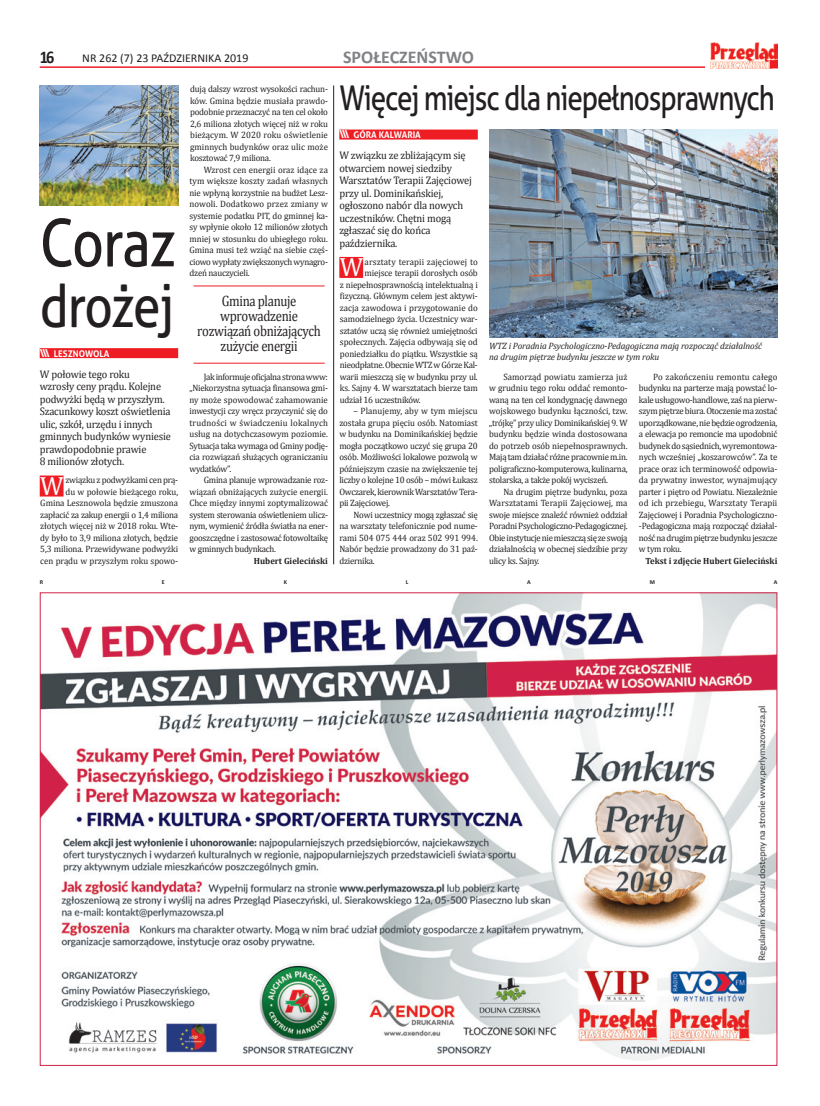
<style>
.page{position:relative;width:820px;height:1106px;background:#fff}
.page>*{position:absolute;margin:0;border:0;box-sizing:border-box;transform-origin:0 0}
.t1{font:66px "Aller";letter-spacing:-.025em;color:#231f20;scale:.84 1}
.t2{font:59px "Aller";letter-spacing:-.035em;color:#231f20;scale:.84 1}
.t3{font:34px "Aller";letter-spacing:-.04em;color:#231f20;scale:.82 1}
.t4{font:26.5px "Cambria";color:#fff;scale:.96 1}
.t5{font:700 18px "Calibri";color:#808285}
.t6{font:700 18px "Calibri";color:#231f20;scale:.9 1}
.t7{font:15px/15px "Cambria";letter-spacing:-.025em;color:#231f20;text-align:center;scale:.85 1}
.t8{font:12px "Calibri";color:#231f20}
.t9{font:11px/12.5px "Cambria";letter-spacing:-.015em;color:#231f20;scale:.95 1}
.t10{font:9.2px/11.5px "Cambria";letter-spacing:-.02em;color:#231f20;text-align:justify;scale:.96 1}
.t11{font:italic 9.2px/11px "Cambria";letter-spacing:-.01em;color:#231f20}
.t12{font:9.2px "Cambria";color:#231f20;scale:.96 1}
.t13{font:700 9.2px "Aller";color:#fff;scale:.96 1}
.t14{font:9.2px "Cambria";letter-spacing:.01em;color:#231f20;scale:.96 1}
.t15{font:700 9px "Cambria";color:#231f20;scale:.96 1}
.t16{font:700 6px "Calibri";color:#231f20}
.s1{font-size:11px}
</style>
<div class="page">
<hr style="left:40px;top:66px;width:737px;height:2px;background:#ee1d23">
<div style="left:705px;top:42px;width:72px;height:26px;background:#fff"></div>
<img style="left:710px;top:42px;width:67px;height:26px">
<img style="left:42px;top:594px;width:733px;height:466px">
<div style="left:40px;top:348px;width:138px;height:10px;background:#ee1d23"></div>
<div style="left:40px;top:475px;width:23px;height:21px;background:#ee1d23"></div>
<div style="left:339px;top:129px;width:138px;height:10px;background:#ee1d23"></div>
<div style="left:339px;top:257px;width:24px;height:21px;background:#ee1d23"></div>
<img style="left:489px;top:130px;width:288px;height:208px">
<img style="left:40px;top:86px;width:139px;height:119px">
<hr style="left:193px;top:285px;width:131px;height:1px;background:#ee1d23">
<hr style="left:193px;top:363px;width:131px;height:1px;background:#ee1d23">
<hr style="left:333px;top:85px;width:1px;height:479px;background:#231f20">
<h3 class="t6" style="left:40px;top:45px;width:17px">11</h3>
<h3 class="t8" style="left:82px;top:51px;width:168px">NR 262 (7) 23 PAŹDZIERNIKA 2019</h3>
<h3 class="t5" style="left:343px;top:45px;width:132px">SPOŁECZEŃSTWO</h3>
<h1 class="t1" style="left:40px;top:203px;width:164px">Coraz</h1>
<h2 class="t2" style="left:40px;top:270px;width:161px">drożej</h2>
<p class="t13" style="left:40px;top:348px;width:74px"><span class="s1">\\\</span> LESZNOWOLA</p>
<p class="t9" style="left:40px;top:367px;width:139px">W połowie tego roku<br>wzrosły ceny prądu. Kolejne podwyżki będą w przyszłym.<br>Szacunkowy koszt oświetlenia ulic, szkół, urzędu i innych gminnych budynków wyniesie prawdopodobnie prawie<br>8 milionów złotych.</p>
<h3 class="t4" style="left:40px;top:470px;width:26px">W</h3>
<p class="t10" style="left:40px;top:474px;width:145px;text-align:right">związku z podwyżkami cen prą-<br>du w połowie bieżącego roku, Gmina Lesznowola będzie zmuszona zapłacić za zakup energii o 1,4 miliona złotych więcej niż w 2018 roku. Wte&shy;dy było to 3,9 miliona złotych, będzie 5,3 miliona. Przewidywane podwyżki cen prądu w przyszłym roku spowo-</p>
<p class="t10" style="left:190px;top:83px;width:145px">dują dalszy wzrost wysokości rachun&shy;ków. Gmina będzie musiała prawdo&shy;podobnie przeznaczyć na ten cel około 2,6 miliona złotych więcej niż w roku bieżącym. W 2020 roku oświetlenie gminnych budynków oraz ulic może kosztować 7,9 miliona.</p>
<p class="t10" style="left:189px;top:164px;width:146px;text-indent:14px">Wzrost cen energii oraz idące za tym większe koszty zadań własnych nie wpłyną korzystnie na budżet Lesz&shy;nowoli. Dodatkowo przez zmiany w systemie podatku PIT, do gminnej ka&shy;sy wpłynie około 12 milionów złotych mniej w stosunku do ubiegłego roku.<br>Gmina musi też wziąć na siebie częś&shy;ciowo wypłaty zwiększonych wynagro&shy;dzeń nauczycieli.</p>
<h3 class="t7" style="left:197px;top:294px;width:147px">Gmina planuje wprowadzenie rozwiązań obniżających zużycie energii</h3>
<p class="t10" style="left:189px;top:371px;width:146px;text-indent:14px">Jak informuje oficjalna strona www: „Niekorzystna sytuacja finansowa gmi&shy;ny może spowodować zahamowanie inwestycji czy wręcz przyczynić się do trudności w świadczeniu lokalnych usług na dotychczasowym poziomie.<br>Sytuacja taka wymaga od Gminy podję&shy;cia rozwiązań służących ograniczaniu wydatków”.</p>
<p class="t10" style="left:189px;top:474px;width:146px;text-indent:14px">Gmina planuje wprowadzanie roz&shy;wiązań obniżających zużycie energii.<br>Chce między innymi zoptymalizować system sterowania oświetleniem ulicz&shy;nym, wymienić źródła światła na ener&shy;gooszczędne i zastosować fotowoltaikę w gminnych budynkach.</p>
<p class="t15" style="left:254px;top:554px;width:79px">Hubert Gieleciński</p>
<h3 class="t3" style="left:339px;top:78px;width:532px">Więcej miejsc dla niepełnosprawnych</h3>
<p class="t13" style="left:339px;top:129px;width:86px"><span class="s1">\\\</span> GÓRA KALWARIA</p>
<p class="t9" style="left:339px;top:149px;width:141px">W związku ze zbliżającym się otwarciem nowej siedziby<br>Warsztatów Terapii Zajęciowej przy ul. Dominikańskiej, ogłoszono nabór dla nowych uczestników. Chętni mogą zgłaszać się do końca października.</p>
<h3 class="t4" style="left:339px;top:251px;width:26px">W</h3>
<p class="t14" style="left:364px;top:256px;width:119px">arsztaty terapii zajęciowej to</p>
<p class="t10" style="left:364px;top:267px;width:119px">miejsce terapii dorosłych osób</p>
<p class="t10" style="left:340px;top:279px;width:145px">z niepełnosprawnością intelektualną i</p>
<p class="t10" style="left:340px;top:290px;width:145px">fizyczną. Głównym celem jest aktywi-</p>
<p class="t12" style="left:340px;top:302px;width:145px">zacja zawodowa i przygotowanie do</p>
<p class="t10" style="left:340px;top:313px;width:145px">samodzielnego życia. Uczestnicy war-</p>
<p class="t10" style="left:340px;top:325px;width:145px">sztatów uczą się również umiejętności</p>
<p class="t10" style="left:340px;top:336px;width:145px">społecznych. Zajęcia odbywają się od</p>
<p class="t10" style="left:340px;top:348px;width:145px">poniedziałku do piątku. Wszystkie są</p>
<p class="t10" style="left:340px;top:359px;width:145px">nieodpłatne. Obecnie WTZ w Górze Kal-</p>
<p class="t10" style="left:340px;top:371px;width:145px">warii mieszczą się w budynku przy ul.</p>
<p class="t10" style="left:340px;top:382px;width:145px">ks. Sajny 4. W warsztatach bierze tam</p>
<p class="t10" style="left:340px;top:394px;width:86px">udział 16 uczestników.</p>
<p class="t10" style="left:339px;top:405px;width:146px;text-indent:14px">– Planujemy, aby w tym miejscu została grupa pięciu osób. Natomiast w budynku na Dominikańskiej będzie mogła początkowo uczyć się grupa 20 osób. Możliwości lokalowe pozwolą w późniejszym czasie na zwiększenie tej liczby o kolejne 10 osób – mówi Łukasz Owczarek, kierownik Warsztatów Tera&shy;pii Zajęciowej.</p>
<p class="t10" style="left:339px;top:509px;width:146px;text-indent:14px">Nowi uczestnicy mogą zgłaszać się na warsztaty telefonicznie pod nume&shy;rami 504 075 444 oraz 502 991 994.<br>Nabór będzie prowadzony do 31 paź&shy;dziernika.</p>
<p class="t11" style="left:489px;top:340px;width:274px">WTZ i Poradnia Psychologiczno-Pedagogiczna mają rozpocząć działalność na drugim piętrze budynku jeszcze w tym roku</p>
<p class="t10" style="left:489px;top:371px;width:146px;text-indent:14px">Samorząd powiatu zamierza już w grudniu tego roku oddać remonto&shy;waną na ten cel kondygnację dawnego wojskowego budynku łączności, tzw. „trójkę” przy ulicy Dominikańskiej 9. W budynku będzie winda dostosowana do potrzeb osób niepełnosprawnych.<br>Mają tam działać różne pracownie m.in. poligraficzno-komputerowa, kulinarna, stolarska, a także pokój wyciszeń.</p>
<p class="t10" style="left:489px;top:486px;width:146px;text-indent:14px">Na drugim piętrze budynku, poza Warsztatami Terapii Zajęciowej, ma swoje miejsce znaleźć również oddział Poradni Psychologiczno-Pedagogicznej.<br>Obie instytucje nie mieszczą się ze swoją działalnością w obecnej siedzibie przy ulicy ks. Sajny.</p>
<p class="t10" style="left:638px;top:371px;width:146px;text-indent:14px">Po zakończeniu remontu całego budynku na parterze mają powstać lo&shy;kale usługowo-handlowe, zaś na pierw&shy;szym piętrze biura. Otoczenie ma zostać uporządkowane, nie będzie ogrodzenia, a elewacja po remoncie ma upodobnić budynek do sąsiednich, wyremontowa&shy;nych wcześniej „koszarowców”. Za te prace oraz ich terminowość odpowia&shy;da prywatny inwestor, wynajmujący parter i piętro od Powiatu. Niezależnie od ich przebiegu, Warsztaty Terapii Zajęciowej i Poradnia Psychologiczno--Pedagogiczna mają rozpocząć działal&shy;ność na drugim piętrze budynku jeszcze w tym roku.</p>
<p class="t15" style="left:645px;top:554px;width:139px">Tekst i zdjęcie Hubert Gieleciński</p>
<p class="t16" style="left:40px;top:578px;width:5px">R</p>
<p class="t16" style="left:162px;top:578px;width:4px">E</p>
<p class="t16" style="left:283px;top:578px;width:5px">K</p>
<p class="t16" style="left:405px;top:578px;width:4px">L</p>
<p class="t16" style="left:527px;top:578px;width:5px">A</p>
<p class="t16" style="left:649px;top:578px;width:7px">M</p>
<p class="t16" style="left:773px;top:578px;width:5px">A</p>
</div>
